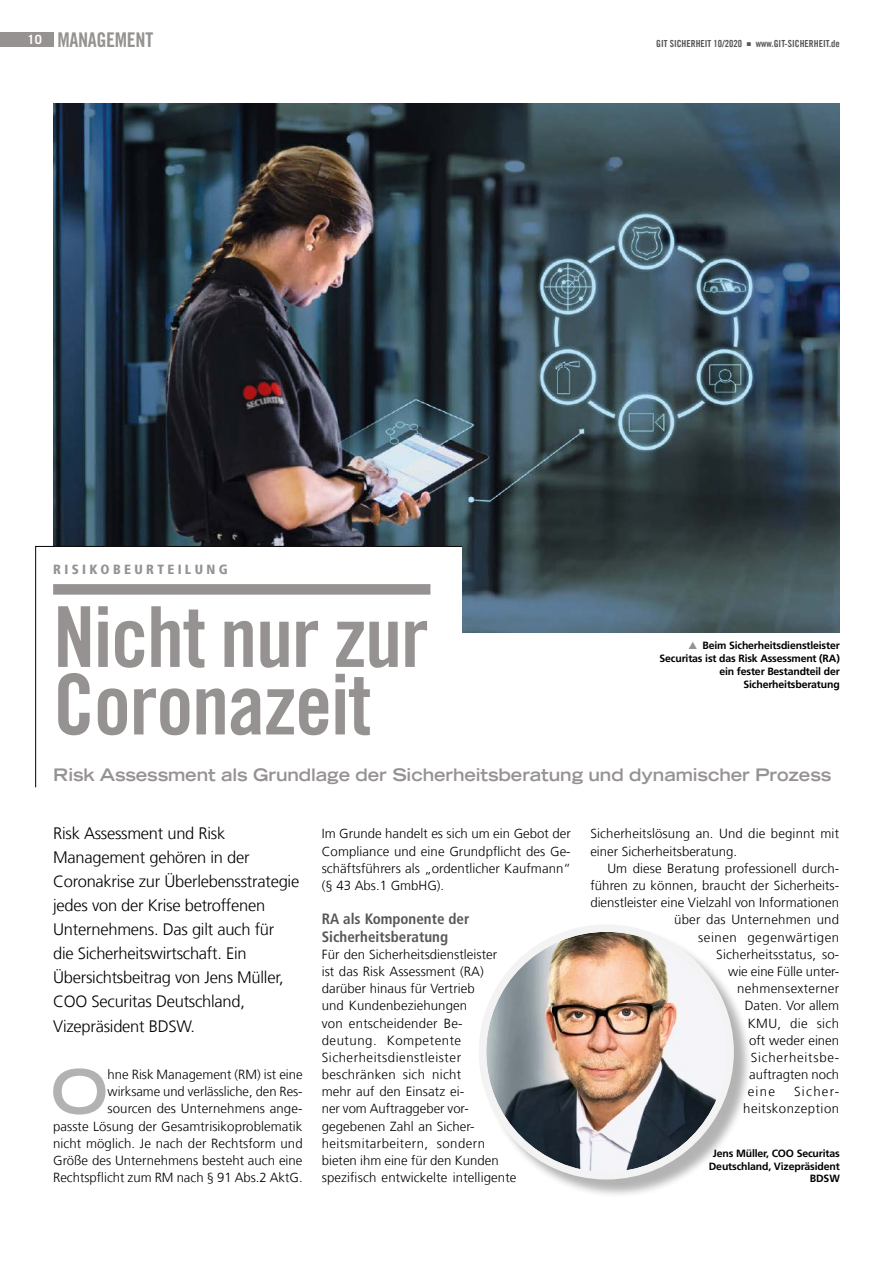
<style>
.page{position:relative;width:893px;height:1263px;background:#fff}
.page>*{position:absolute;margin:0;border:0;box-sizing:border-box;transform-origin:0 0}
.t1{font:84px/67.5px "Trade Gothic LT Com Bd Cn 20";letter-spacing:-.015em;color:#959291}
.t2{font:700 expanded 60.45px "Trade Gothic LT Std";color:#b3b2b2}
.t3{font:20.25px "Trade Gothic LT Std Bd Cn 20";letter-spacing:-.015em;color:#959291}
.t4{font:700 expanded 17.25px "Trade Gothic LT Std";letter-spacing:-.005em;color:#959291}
.t5{font:300 16.5px/24px "Frutiger LT Com";letter-spacing:-.015em;color:#000}
.t6{font:700 condensed 15px/17.2px "Frutiger LT Com";color:#575756}
.t7{font:900 condensed 13.35px "Frutiger LT Com";letter-spacing:.25em;color:#959291}
.t8{font:300 13.2px/17.2px "Frutiger LT Com";letter-spacing:.005em;color:#000}
.t9{font:300 13.2px/17.2px "Frutiger LT Com";letter-spacing:.035em;color:#000;text-align:right}
.t10{font:300 13.2px "Frutiger LT Com";letter-spacing:.045em;color:#000}
.t11{font:300 13.2px "Frutiger LT Com";letter-spacing:.025em;color:#000}
.t12{font:300 13.2px "Frutiger LT Com";letter-spacing:.06em;color:#000}
.t13{font:700 10.5px/12.8px "Frutiger LT Com";letter-spacing:-.015em;color:#000;text-align:right}
.t14{font:9.75px "Trade Gothic LT Com Bd Cn 20";color:#575756}
.s1{font-family:"Trade Gothic LT Com";font-weight:700;font-size:12.75px;color:#fff}
.s2{color:#959291}
</style>
<div class="page">
<img style="left:53px;top:103px;width:787px;height:529px">
<svg style="left:35px;top:546px;width:427px;height:242px"></svg>
<div style="left:53px;top:584px;width:377px;height:11px;background:#959291"></div>
<div style="left:481px;top:927px;width:271px;height:271px;background:#000;opacity:.3"></div>
<div style="left:482px;top:928px;width:248px;height:248px;background:#f4f3f3;border-radius:50%"></div>
<img style="left:486px;top:932px;width:240px;height:240px;border-radius:120px">
<div style="left:479px;top:924px;width:255px;height:255px;border:8px solid #f4f3f3;border-radius:50%"></div>
<div style="left:0;top:32px;width:53px;height:15px;background:#959291"></div>
<h3 class="t3" style="left:28px;top:27px;width:127px"><span class="s1">10</span> MANAGEMENT</h3>
<p class="t14" style="left:656px;top:38px;width:185px">GIT SICHERHEIT 10/2020 ▪ www.GIT-SICHERHEIT.de</p>
<p class="t7" style="left:53px;top:561px;width:176px">RISIKOBEURTEILUNG</p>
<h1 class="t1" style="left:53px;top:603px;width:377px">Nicht nur zur<br>Coronazeit</h1>
<h3 class="t4" style="left:53px;top:763px;width:780px">Risk Assessment als Grundlage der Sicherheitsberatung und dynamischer Prozess</h3>
<p class="t13" style="left:660px;top:639px;width:182px"><span class="s2">▲</span> Beim Sicherheitsdienstleister<br>Securitas ist das Risk Assessment (RA) ein fester Bestandteil der<br>Sicherheitsberatung</p>
<p class="t5" style="left:53px;top:822px;width:248px">Risk Assessment und Risk<br>Management gehören in der<br>Coronakrise zur Überlebensstrategie jedes von der Krise betroffenen<br>Unternehmens. Das gilt auch für<br>die Sicherheitswirtschaft. Ein<br>Übersichtsbeitrag von Jens Müller,<br>COO Securitas Deutschland,<br>Vizepräsident BDSW.</p>
<h2 class="t2" style="left:51px;top:1052px;width:59px">O</h2>
<p class="t8" style="left:53px;top:1066px;width:251px;text-align:right">hne Risk Management (RM) ist eine wirksame und verlässliche, den Res-<br>sourcen des Unternehmens ange-<br>passte Lösung der Gesamtrisikoproblematik nicht möglich. Je nach der Rechtsform und Größe des Unternehmens besteht auch eine Rechtspflicht zum RM nach § 91 Abs.2 AktG.</p>
<p class="t8" style="left:322px;top:825px;width:251px;text-align:justify">Im Grunde handelt es sich um ein Gebot der Compliance und eine Grundpflicht des Ge&shy;schäftsführers als „ordentlicher Kaufmann“ (§ 43 Abs.1 GmbHG).</p>
<p class="t6" style="left:322px;top:910px;width:149px">RA als Komponente der<br>Sicherheitsberatung</p>
<p class="t8" style="left:322px;top:946px;width:196px">Für den Sicherheitsdienstleister<br>ist das Risk Assessment (RA) darüber hinaus für Vertrieb<br>und Kundenbeziehungen<br>von entscheidender Be&shy;deutung. Kompetente<br>Sicherheitsdienstleister beschränken sich nicht<br>mehr auf den Einsatz ei-<br>ner vom Auftraggeber vor&shy;gegebenen Zahl an Sicher&shy;heitsmitarbeitern, sondern bieten ihm eine für den Kunden spezifisch entwickelte intelligente</p>
<p class="t8" style="left:590px;top:825px;width:250px">Sicherheitslösung an. Und die beginnt mit einer Sicherheitsberatung.</p>
<p class="t8" style="left:607px;top:860px;width:233px">Um diese Beratung professionell durch-</p>
<p class="t8" style="left:590px;top:877px;width:250px">führen zu können, braucht der Sicherheits-</p>
<p class="t8" style="left:590px;top:894px;width:250px">dienstleister eine Vielzahl von Informationen</p>
<p class="t8" style="left:674px;top:911px;width:166px">über das Unternehmen und</p>
<p class="t10" style="left:698px;top:929px;width:143px">seinen gegenwärtigen</p>
<p class="t8" style="left:716px;top:946px;width:124px">Sicherheitsstatus, so-</p>
<p class="t8" style="left:728px;top:963px;width:113px">wie eine Fülle unter-</p>
<p class="t11" style="left:737px;top:981px;width:104px">nehmensexterner</p>
<p class="t8" style="left:745px;top:997px;width:96px">Daten. Vor allem</p>
<p class="t9" style="left:748px;top:1014px;width:93px">KMU, die sich</p>
<p class="t8" style="left:749px;top:1031px;width:92px">oft weder einen</p>
<p class="t12" style="left:751px;top:1050px;width:90px">Sicherheitsbe-</p>
<p class="t8" style="left:749px;top:1066px;width:92px">auftragten noch</p>
<p class="t8" style="left:748px;top:1083px;width:29px">eine</p>
<p class="t9" style="left:743px;top:1083px;width:98px">Sicher&shy;heitskonzeption</p>
<p class="t13" style="left:709px;top:1147px;width:132px">Jens Müller, COO Securitas<br>Deutschland, Vizepräsident<br>BDSW</p>
</div>
